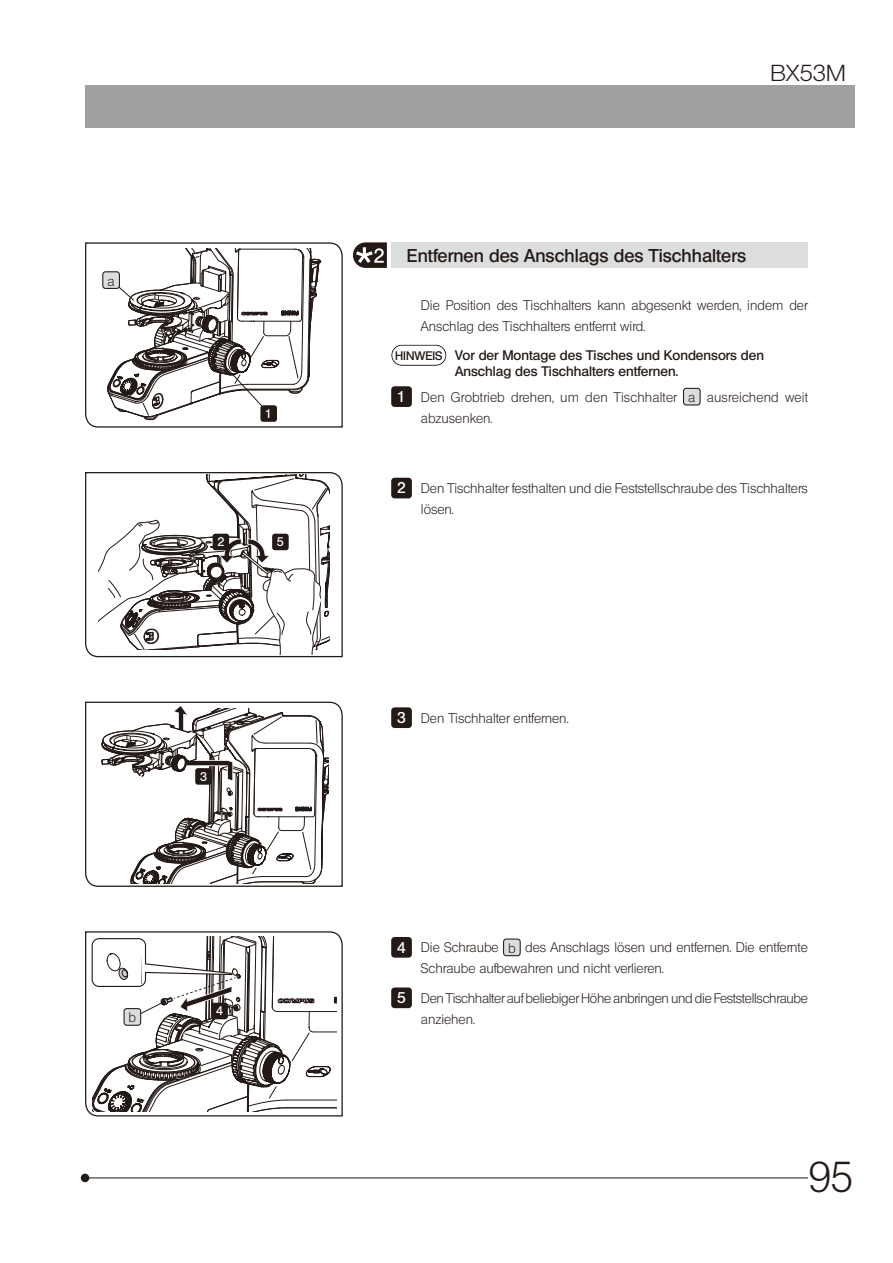
<style>
.page{position:relative;width:893px;height:1263px;background:#fff}
.page>*{position:absolute;margin:0;border:0;box-sizing:border-box;transform-origin:0 0}
.t1{font:42px "Olympus Leicht Normal";color:#231916}
.t2{font:22.5px "Olympus Leicht Normal";color:#231916;scale:1.1 1}
.Headline3_WthoutCnt{font:18px "Olympus Leicht Halbfett";color:#231916}
.t3{font:15.15px "Olympus Leicht Halbfett";color:#fff}
.Text_Operation{font:13.5px/21px "Olympus Leicht Normal";color:#231916}
.Text_Caution{font:13.5px/16.2px "Olympus Leicht Halbfett";color:#231916}
.Text_Operation-2{font:13.5px/21px "Olympus Leicht Normal";letter-spacing:-.02em;color:#231916}
.FigNo_abc{font:13.5px "Olympus Leicht Normal";color:#231916}
.t4{font:12.15px "Olympus Leicht Halbfett";color:#fff}
.t5{font:12px "Olympus Leicht Halbfett";color:#231916}
</style>
<div class="page">
<svg style="left:85px;top:242px;width:258px;height:186px"></svg>
<svg style="left:85px;top:472px;width:258px;height:186px"></svg>
<svg style="left:85px;top:701px;width:258px;height:186px"></svg>
<svg style="left:85px;top:931px;width:258px;height:186px"></svg>
<div style="left:81px;top:1174px;width:8px;height:8px;background:#231916;border-radius:50%"></div>
<hr style="left:85px;top:1177px;width:723px;height:1px;background:#231916">
<div style="left:85px;top:85px;width:770px;height:43px;background:#a0a0a1"></div>
<div style="left:103px;top:272px;width:16px;height:16px;background:#dcdddd;border-radius:3px"></div>
<div style="left:102px;top:271px;width:18px;height:18px;border:1px solid #231916;border-radius:3px"></div>
<svg style="left:105px;top:248px;width:217px;height:174px"></svg>
<div style="left:260px;top:405px;width:17px;height:17px;background:#231916;border-radius:3px"></div>
<div style="left:213px;top:534px;width:16px;height:16px;background:#231916;border-radius:3px"></div>
<div style="left:272px;top:534px;width:17px;height:16px;background:#231916;border-radius:3px"></div>
<div style="left:195px;top:768px;width:17px;height:17px;background:#231916;border-radius:3px"></div>
<div style="left:683px;top:388px;width:17px;height:17px;background:#dcdddd;border-radius:3px"></div>
<div style="left:683px;top:388px;width:18px;height:17px;border:1px solid #231916;border-radius:3px"></div>
<div style="left:391px;top:345px;width:55px;height:21px;border:1px solid #231916;border-radius:10px"></div>
<div style="left:391px;top:386px;width:21px;height:21px;background:#231916;border-radius:3px"></div>
<div style="left:391px;top:242px;width:417px;height:26px;background:#dcdddd"></div>
<svg style="left:353px;top:242px;width:34px;height:26px"></svg>
<div style="left:391px;top:478px;width:21px;height:20px;background:#231916;border-radius:3px"></div>
<div style="left:391px;top:707px;width:21px;height:21px;background:#231916;border-radius:3px"></div>
<div style="left:504px;top:939px;width:16px;height:17px;background:#dcdddd;border-radius:3px"></div>
<div style="left:503px;top:938px;width:18px;height:18px;border:1px solid #231916;border-radius:3px"></div>
<div style="left:391px;top:937px;width:21px;height:21px;background:#231916;border-radius:3px"></div>
<div style="left:391px;top:987px;width:21px;height:21px;background:#231916;border-radius:3px"></div>
<svg style="left:92px;top:936px;width:244px;height:178px"></svg>
<div style="left:124px;top:1008px;width:17px;height:17px;background:#dcdddd;border-radius:3px"></div>
<div style="left:124px;top:1008px;width:17px;height:18px;border:1px solid #231916;border-radius:3px"></div>
<p class="FigNo_abc" style="left:108px;top:273px;width:9px">a</p>
<p class="t4" style="left:265px;top:406px;width:8px">1</p>
<p class="t4" style="left:217px;top:535px;width:8px">2</p>
<p class="t4" style="left:277px;top:535px;width:8px">5</p>
<p class="t4" style="left:200px;top:769px;width:8px">3</p>
<p class="FigNo_abc" style="left:129px;top:1010px;width:9px">b</p>
<p class="t4" style="left:216px;top:1004px;width:8px">4</p>
<h2 class="t2" style="left:770px;top:59px;width:71px">BX53M</h2>
<p class="Headline3_WthoutCnt" style="left:407px;top:245px;width:341px">Entfernen des Anschlags des Tischhalters</p>
<p class="Text_Operation" style="left:421px;top:295px;width:388px">Die Position des Tischhalters kann abgesenkt werden, indem der<br>Anschlag des Tischhalters entfernt wird.</p>
<p class="Text_Caution" style="left:455px;top:347px;width:311px">Vor der Montage des Tisches und Kondensors den<br>Anschlag des Tischhalters entfernen.</p>
<p class="Text_Operation" style="left:421px;top:386px;width:257px">Den Grobtrieb drehen, um den Tischhalter</p>
<p class="FigNo_abc" style="left:688px;top:389px;width:9px">a</p>
<p class="Text_Operation" style="left:707px;top:386px;width:103px">ausreichend weit</p>
<p class="Text_Operation" style="left:421px;top:407px;width:73px">abzusenken.</p>
<p class="t5" style="left:395px;top:348px;width:49px">HINWEIS</p>
<p class="t3" style="left:397px;top:388px;width:10px">1</p>
<p class="t3" style="left:397px;top:479px;width:10px">2</p>
<p class="Text_Operation" style="left:421px;top:478px;width:388px">Den Tischhalter festhalten und die Feststellschraube des Tischhalters lösen.</p>
<p class="t3" style="left:397px;top:709px;width:10px">3</p>
<p class="Text_Operation" style="left:421px;top:707px;width:149px">Den Tischhalter entfernen.</p>
<p class="t3" style="left:397px;top:938px;width:10px">4</p>
<p class="t3" style="left:397px;top:989px;width:10px">5</p>
<p class="Text_Operation" style="left:421px;top:937px;width:388px;text-indent:104px">des Anschlags lösen und entfernen. Die entfernte<br>Schraube aufbewahren und nicht verlieren.</p>
<p class="Text_Operation-2" style="left:421px;top:987px;width:388px">Den Tischhalter auf beliebiger Höhe anbringen und die Feststellschraube anziehen.</p>
<p class="Text_Operation" style="left:421px;top:937px;width:79px">Die Schraube</p>
<p class="FigNo_abc" style="left:508px;top:940px;width:9px">b</p>
<h1 class="t1" style="left:809px;top:1153px;width:46px">95</h1>
</div>
